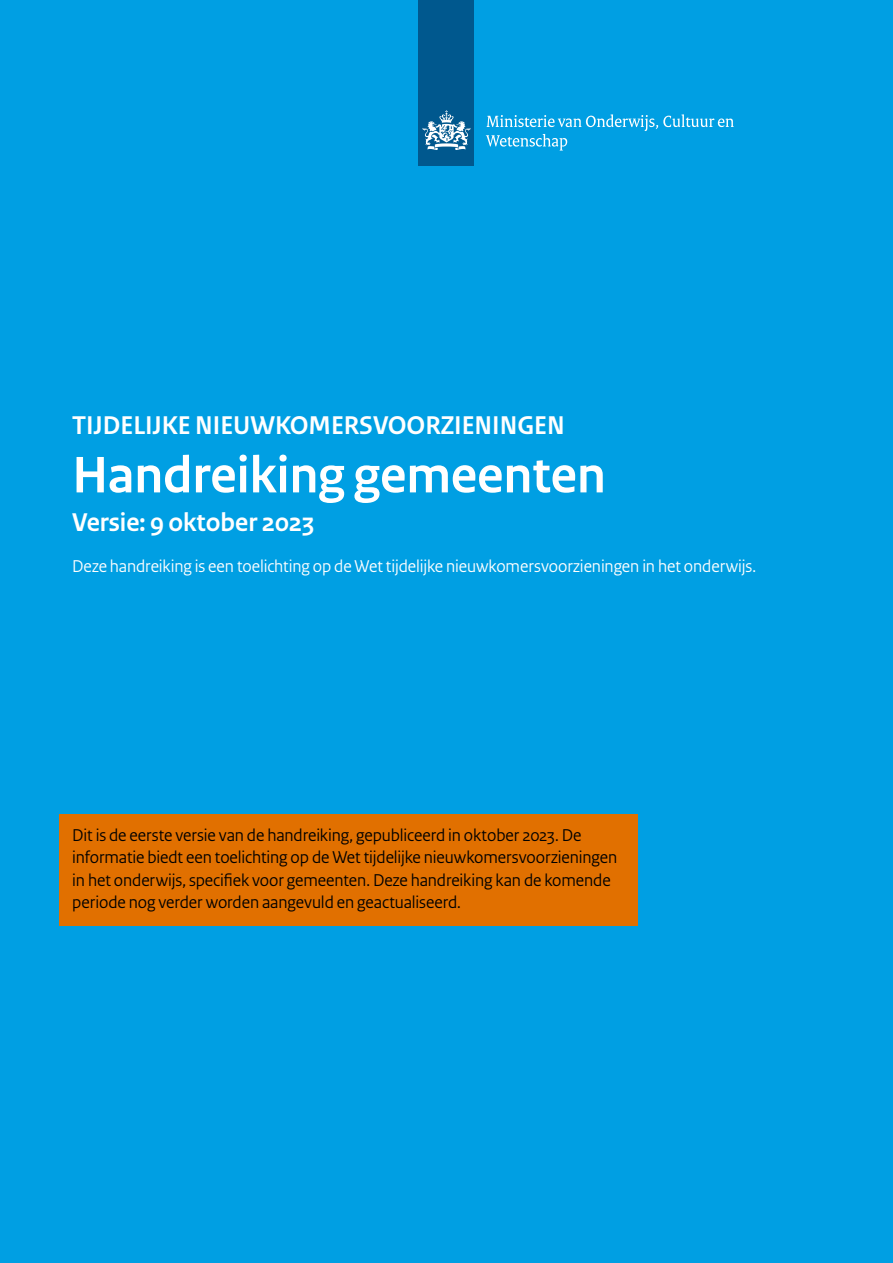
<style>
.page{position:relative;width:893px;height:1263px;background:#009fe3}
.page>*{position:absolute;margin:0;border:0;box-sizing:border-box;transform-origin:0 0}
.H1_01_RO_Titel{font:700 54px "Rijksoverheid Sans Heading";color:#fff}
.H1_01_RO_Titel-2{font:700 27px "Rijksoverheid Sans Heading";color:#fff}
.H2_02_RO_Subtitel{font:700 27px "Rijksoverheid Sans Heading";color:#fff}
.H2_02_RO_Subtitel-2{font:18px/22.5px "Rijksoverheid Sans Heading";letter-spacing:-.005em;color:#000}
.H2_02_RO_Subtitel-3{font:18px "Rijksoverheid Sans Heading";letter-spacing:-.005em;color:#fff}
</style>
<div class="page">
<div style="left:419px;top:0;width:55px;height:166px;background:#00588e"></div>
<svg style="left:423px;top:110px;width:47px;height:40px"></svg>
<svg style="left:486px;top:114px;width:248px;height:37px"></svg>
<div style="left:60px;top:815px;width:578px;height:111px;background:#e17000"></div>
<h1 class="H1_01_RO_Titel-2" style="left:72px;top:410px;width:494px">TIJDELIJKE NIEUWKOMERSVOORZIENINGEN</h1>
<h1 class="H1_01_RO_Titel" style="left:72px;top:444px;width:535px">Handreiking gemeenten</h1>
<h2 class="H2_02_RO_Subtitel" style="left:72px;top:507px;width:243px">Versie: 9 oktober 2023</h2>
<h2 class="H2_02_RO_Subtitel-3" style="left:72px;top:556px;width:685px">Deze handreiking is een toelichting op de Wet tijdelijke nieuwkomersvoorzieningen in het onderwijs.</h2>
<h2 class="H2_02_RO_Subtitel-2" style="left:72px;top:824px;width:546px">Dit is de eerste versie van de handreiking, gepubliceerd in oktober 2023. De informatie biedt een toelichting op de Wet tijdelijke nieuwkomersvoorzieningen in het onderwijs, specifiek voor gemeenten. Deze handreiking kan de komende periode nog verder worden aangevuld en geactualiseerd.</h2>
</div>
